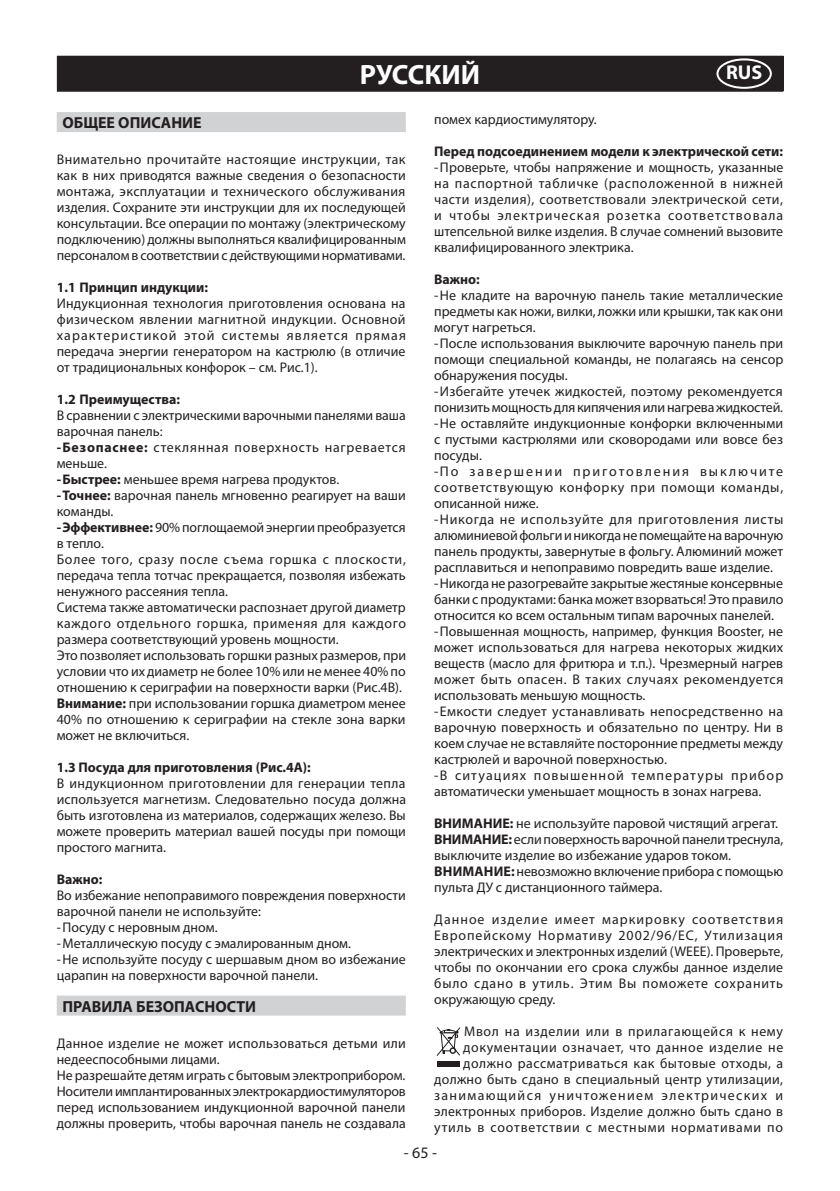
<style>
.page{position:relative;width:840px;height:1191px;background:#fff}
.page>*{position:absolute;margin:0;border:0;box-sizing:border-box;transform-origin:0 0}
.t1{font:700 28px "Myriad Pro";letter-spacing:-.005em;color:#fff}
.t2{font:700 20px "Myriad Pro";color:#fff}
.t3{font:700 16px "Myriad Pro";color:#231f20}
.t4{font:16px "Myriad Pro";color:#231f20}
.t5{font:14px/16px "Myriad Pro";color:#231f20;text-align:justify}
.t6{font:14px/16px "Myriad Pro";letter-spacing:.045em;color:#231f20;text-align:right}
.t7{font:700 14px "Myriad Pro";color:#231f20}
.s1{font-weight:700}
</style>
<div class="page">
<div style="left:57px;top:56px;width:726px;height:22px;background:#231f20"></div>
<div style="left:57px;top:78px;width:726px;height:14px;background:#231f20"></div>
<div style="left:716px;top:58px;width:55px;height:31px;border:2px solid #fff;border-radius:50%"></div>
<div style="left:57px;top:112px;width:348px;height:20px;background:#d1d2d4"></div>
<div style="left:57px;top:995px;width:348px;height:20px;background:#d1d2d4"></div>
<div style="left:437px;top:1061px;width:22px;height:6px;background:#231f20"></div>
<svg style="left:436px;top:1027px;width:24px;height:29px"></svg>
<h1 class="t1" style="left:360px;top:56px;width:122px">РУССКИЙ</h1>
<h2 class="t2" style="left:725px;top:60px;width:38px">RUS</h2>
<p class="t5" style="left:434px;top:111px;width:164px">помех кардиостимулятору.</p>
<p class="t7" style="left:434px;top:142px;width:350px">Перед подсоединением модели к электрической сети:</p>
<p class="t5" style="left:434px;top:159px;width:350px">-проверьте, чтобы напряжение и мощность, указанные на паспортной табличке (расположенной в нижней части изделия), соответствовали электрической сети, и чтобы электрическая розетка соответствовала штепсельной вилке изделия. В случае сомнений вызовите квалифицированного электрика.</p>
<p class="t7" style="left:434px;top:270px;width:47px">Важно:</p>
<p class="t5" style="left:434px;top:287px;width:350px">-не кладите на варочную панель такие металлические предметы как ножи, вилки, ложки или крышки, так как они могут нагреться.</p>
<p class="t5" style="left:434px;top:335px;width:350px;text-align:left">- После использования выключите варочную панель при помощи специальной команды, не полагаясь на сенсор обнаружения посуды.<br>-и збегайте утечек жидкостей, поэтому рекомендуется понизить мощность для кипячения или нагрева жидкостей. -не оставляйте индукционные конфорки включенными с пустыми кастрюлями или сковородами или вовсе без посуды.<br>-по завершении приготовления выключите соответствующую конфорку при помощи команды, описанной ниже.<br>-никогда не используйте для приготовления листы алюминиевой фольги и никогда не помещайте на варочную панель продукты, завернутые в фольгу. Алюминий может расплавиться и непоправимо повредить ваше изделие.</p>
<p class="t5" style="left:434px;top:575px;width:350px">- Н икогда не разогревайте закрытые жестяные консервные банки с продуктами: банка может взорваться! Это правило относится ко всем остальным типам варочных панелей.</p>
<p class="t5" style="left:434px;top:623px;width:350px;text-align:left">- Повышенная мощность, например, функция Booster, не может использоваться для нагрева некоторых жидких веществ (масло для фритюра и т.п.). Чрезмерный нагрев может быть опасен. В таких случаях рекомендуется использовать меньшую мощность.<br>-Емкости следует устанавливать непосредственно на варочную поверхность и обязательно по центру. Ни в коем случае не вставляйте посторонние предметы между кастрюлей и варочной поверхностью.<br>-В ситуациях повышенной температуры прибор автоматически уменьшает мощность в зонах нагрева.</p>
<p class="t5" style="left:434px;top:815px;width:350px;text-align:left"><span class="s1">ВНИМАНИЕ:</span> не используйте паровой чистящий агрегат.<br><span class="s1">ВНИМАНИЕ:</span> если поверхность варочной панели треснула, выключите изделие во избежание ударов током.</p>
<p class="t7" style="left:434px;top:862px;width:20px">Внимание</p>
<p class="t3" style="left:62px;top:112px;width:141px">ОБЩЕЕ ОПИСАНИЕ</p>
<p class="t5" style="left:57px;top:151px;width:350px">Внимательно прочитайте настоящие инструкции, так как в них приводятся важные сведения о безопасности монтажа, эксплуатации и технического обслуживания изделия. Сохраните эти инструкции для их последующей консультации. Все операции по монтажу (электрическому подключению) должны выполняться квалифицированным персоналом в соответствии с действующими нормативами.</p>
<p class="t7" style="left:57px;top:278px;width:153px">1.1 Принцип индукции:</p>
<p class="t5" style="left:57px;top:295px;width:350px">Индукционная технология приготовления основана на физическом явлении магнитной индукции. Основной характеристикой этой системы является прямая передача энергии генератором на кастрюлю (в отличие от традициональных конфорок – см. Pис.1).</p>
<p class="t7" style="left:57px;top:390px;width:125px">1.2 Преимущества:</p>
<p class="t5" style="left:57px;top:407px;width:350px;text-align:left">В сравнении с электрическими варочными панелями ваша варочная панель:<br><span class="s1">-Безопаснее:</span> стеклянная поверхность нагревается меньше.<br><span class="s1">-Быстрее:</span> меньшее время нагрева продуктов.<br><span class="s1">-Точнее:</span> варочная панель мгновенно реагирует на ваши команды.<br><span class="s1">-Эффективнее:</span> 90% поглощаемой энергии преобразуется в тепло.<br>Более того, сразу после съема горшка с плоскости, передача тепла тотчас прекращается, позволяя избежать ненужного рассеяния тепла.<br>Система также автоматически распознает другой диаметр каждого отдельного горшка, применяя для каждого размера соответствующий уровень мощности.<br>Это позволяет использовать горшки разных размеров, при условии что их диаметр не более 10% или не менее 40% по отношению к сериграфии на поверхности варки (Pис.4B).<br><span class="s1">Внимание:</span> при использовании горшка диаметром менее 40% по отношению к сериграфии на стекле зона варки может не включиться.</p>
<p class="t7" style="left:57px;top:758px;width:255px">1.3 Посуда для приготовления (Pис.4A):</p>
<p class="t5" style="left:57px;top:775px;width:350px">В индукционном приготовлении для генерации тепла используется магнетизм. Следовательно посуда должна быть изготовлена из материалов, содержащих железо. Вы можете проверить материал вашей посуды при помощи простого магнита.</p>
<p class="t7" style="left:57px;top:870px;width:47px">Важно:</p>
<p class="t5" style="left:57px;top:887px;width:350px;text-align:left">Во избежание непоправимого повреждения поверхности варочной панели не используйте:<br>-посуду с неровным дном.<br>-металлическую посуду с эмалированным дном.<br>-не используйте посуду с шершавым дном во избежание царапин на поверхности варочной панели.</p>
<p class="t3" style="left:62px;top:995px;width:195px">ПРАВИЛА БЕЗОПАСНОСТИ</p>
<p class="t5" style="left:57px;top:1034px;width:350px;text-align:left">Данное изделие не может использоваться детьми или недееспособными лицами.<br>Не разрешайте детям играть с бытовым электроприбором.<br>Носители имплантированных электрокардиостимуляторов перед использованием индукционной варочной панели должны проверить, чтобы варочная панель не создавала</p>
<p class="t5" style="left:434px;top:863px;width:350px;text-indent:77px"><span class="s1">:</span>невозможно включение прибора с помощью пульта ДУ с дистанционного таймера.</p>
<p class="t5" style="left:434px;top:911px;width:350px">Данное изделие имеет маркировку соответствия Европейскому Нормативу 2002/96/ЕС, Утилизация электрических и электронных изделий (WEEE). Проверьте, чтобы по окончании его срока службы данное изделие было сдано в утиль. Этим Вы поможете сохранить окружающую среду.</p>
<p class="t6" style="left:434px;top:1023px;width:350px">м вол на изделии или в прилагающейся к нему документации означает, что данное изделие не должно рассматриваться как бытовые отходы, а должно быть сдано в специальный центр утилизации, занимающийся уничтожением электрических и электронных приборов. Изделие должно быть сдано в утиль в соответствии с местными нормативами по</p>
<p class="t4" style="left:403px;top:1142px;width:35px">- 65 -</p>
</div>
